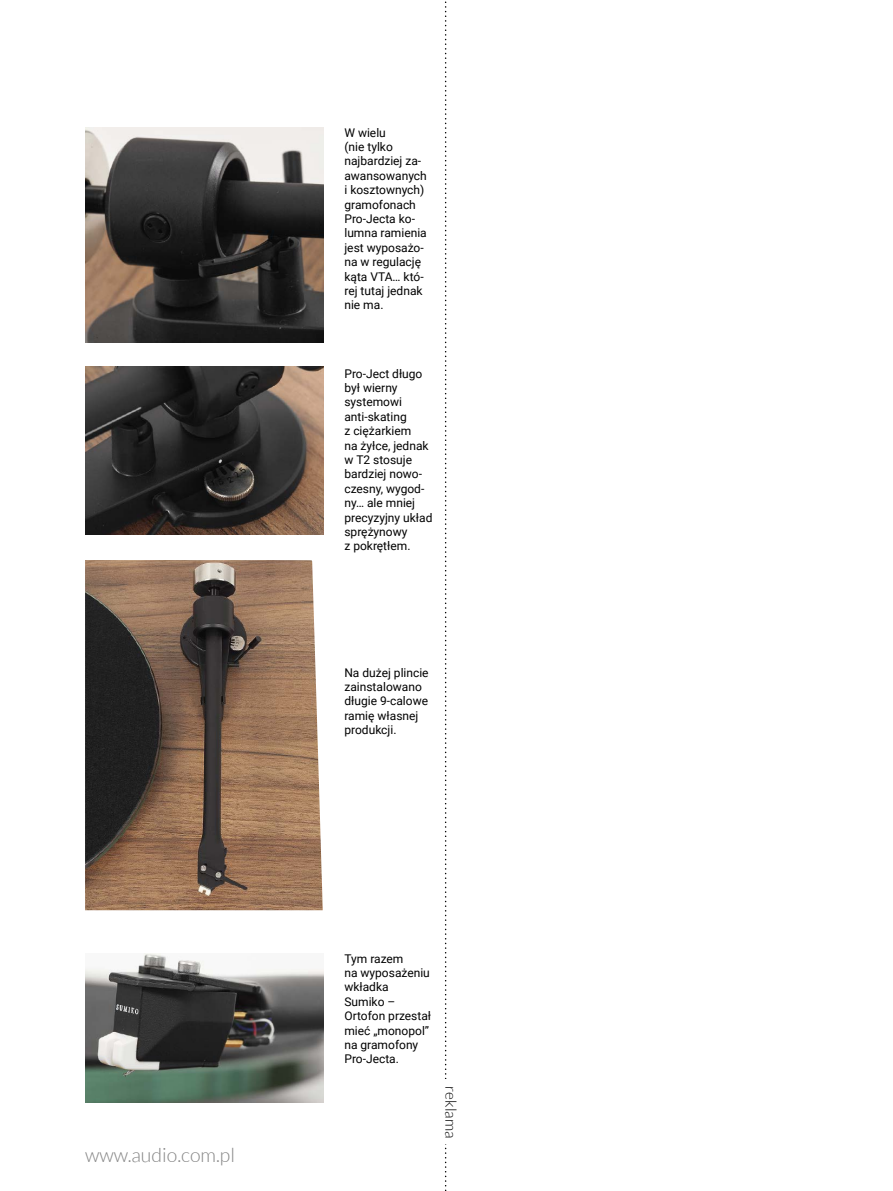
<style>
.page{position:relative;width:893px;height:1191px;background:#fff}
.page>*{position:absolute;margin:0;border:0;box-sizing:border-box;transform-origin:0 0}
.t1{font:300 19.5px "Lato";color:#858585}
.t2{font:300 15.3px "Lato";color:#000}
.t3{font:12px/14.4px "Roboto";color:#000}
</style>
<div class="page">
<svg style="left:445px;top:1px;width:2px;height:1190px"></svg>
<div style="left:434px;top:1079px;width:25px;height:65px;background:#fff"></div>
<img style="left:85px;top:128px;width:238px;height:214px">
<img style="left:85px;top:366px;width:238px;height:169px">
<img style="left:85px;top:953px;width:238px;height:149px">
<img style="left:85px;top:560px;width:238px;height:350px">
<h1 class="t1" style="left:85px;top:1144px;width:151px">www.audio.com.pl</h1>
<p class="t3" style="left:344px;top:125px;width:84px">W wielu<br>(nie tylko najbardziej za&shy;awansowanych i kosztownych) gramofonach<br>Pro-Jecta ko&shy;lumna ramienia jest wyposażo&shy;na w regulację kąta VTA… któ&shy;rej tutaj jednak nie ma.</p>
<p class="t3" style="left:344px;top:365px;width:89px">Pro-Ject długo był wierny systemowi anti-skating<br>z ciężarkiem<br>na żyłce, jednak w T2 stosuje bardziej nowo&shy;czesny, wygod&shy;ny… ale mniej precyzyjny układ sprężynowy<br>z pokrętłem.</p>
<p class="t3" style="left:344px;top:664px;width:86px">Na dużej plincie zainstalowano długie 9-calowe ramię własnej produkcji.</p>
<p class="t3" style="left:344px;top:950px;width:88px">Tym razem<br>na wyposażeniu wkładka<br>Sumiko –<br>Ortofon przestał mieć „monopol” na gramofony<br>Pro-Jecta.</p>
<p class="t2" style="left:459px;top:1086px;width:54px;rotate:90deg">reklama</p>
</div>
